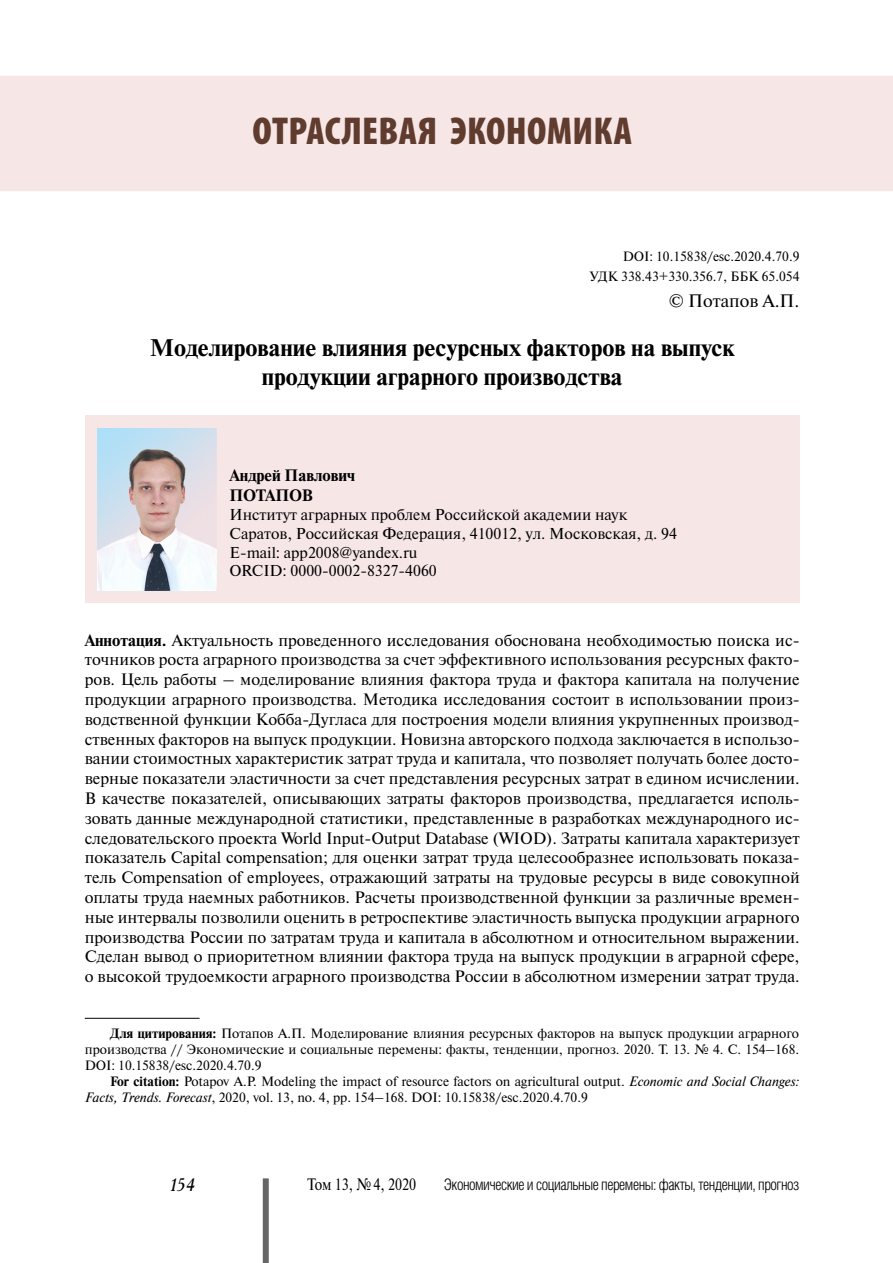
<style>
.page{position:relative;width:893px;height:1263px;background:#fff}
.page>*{position:absolute;margin:0;border:0;box-sizing:border-box;transform-origin:0 0}
.t1{font:900 condensed 39px "Myriad Pro";letter-spacing:.005em;color:#603c2f}
.t2{font:700 24px/28.8px "Newton C";color:#000;text-align:center}
.t3{font:18px "Newton C";color:#000}
.t4{font:italic 18px "Academy";color:#000}
.t5{font:16.5px/19.8px "Newton C";color:#000;text-align:justify}
.t6{font:700 16.5px/19.8px "Newton C";color:#000}
.t7{font:16.5px "Newton C";color:#000;scale:.85 1}
.t8{font:15.75px/18.9px "Newton C";color:#000}
.t9{font:300 15.75px "Helios Cond";letter-spacing:-.03em;color:#000}
.t10{font:13.5px/16.2px "Newton C";color:#000;text-align:right}
.s1{font-weight:700}
.s2{font-style:italic}
</style>
<div class="page">
<div style="left:263px;top:1178px;width:6px;height:85px;background:#666"></div>
<hr style="left:85px;top:1018px;width:115px;height:1px;background:#000">
<div style="left:85px;top:416px;width:714px;height:187px;background:#f7e6e6"></div>
<img style="left:98px;top:428px;width:119px;height:162px">
<div style="left:1px;top:76px;width:891px;height:114px;background:#f7e6e6"></div>
<div style="left:0;top:76px;width:893px;height:115px;border:2px solid #f7e6e6"></div>
<h1 class="t1" style="left:252px;top:106px;width:381px">ОТРАСЛЕВАЯ ЭКОНОМИКА</h1>
<p class="t10" style="left:589px;top:246px;width:211px;line-height:20.4px">DOI: 10.15838/esc.2020.4.70.9<br>УДК 338.43+330.356.7, ББК 65.054</p>
<p class="t3" style="left:669px;top:291px;width:132px">© Потапов А.П.</p>
<h2 class="t2" style="left:150px;top:333px;width:586px">Моделирование влияния ресурсных факторов на выпуск продукции аграрного производства</h2>
<p class="t6" style="left:230px;top:465px;width:127px">Андрей Павлович<br>ПОТАПОВ</p>
<p class="t8" style="left:230px;top:505px;width:449px">Институт аграрных проблем Российской академии наук Саратов, Российская Федерация, 410012, ул. Московская, д. 94<br>Е-mail: app2008@yandex.ru<br>ORCID: 0000-0002-8327-4060</p>
<p class="t5" style="left:85px;top:630px;width:716px"><span class="s1">Аннотация.</span> Актуальность проведенного исследования обоснована необходимостью поиска ис&shy;точников роста аграрного производства за счет эффективного использования ресурсных факто&shy;ров. Цель работы – моделирование влияния фактора труда и фактора капитала на получение продукции аграрного производства. Методика исследования состоит в использовании произ&shy;водственной функции Кобба-Дугласа для построения модели влияния укрупненных производ&shy;ственных факторов на выпуск продукции. Новизна авторского подхода заключается в использо&shy;вании стоимостных характеристик затрат труда и капитала, что позволяет получать более досто&shy;верные показатели эластичности за счет представления ресурсных затрат в едином исчислении.<br>В качестве показателей, описывающих затраты факторов производства, предлагается исполь&shy;зовать данные международной статистики, представленные в разработках международного ис&shy;следовательского проекта World Input-Output Database (WIOD). Затраты капитала характеризует показатель Capital compensation; для оценки затрат труда целесообразнее использовать показа&shy;тель Compensation of employees, отражающий затраты на трудовые ресурсы в виде совокупной оплаты труда наемных работников. Расчеты производственной функции за различные времен&shy;ные интервалы позволили оценить в ретроспективе эластичность выпуска продукции аграрного производства России по затратам труда и капитала в абсолютном и относительном выражении.<br>Сделан вывод о приоритетном влиянии фактора труда на выпуск продукции в аграрной сфере, о высокой трудоемкости аграрного производства России в абсолютном измерении затрат труда.</p>
<p class="t10" style="left:85px;top:1025px;width:716px;text-align:justify;text-indent:26px"><span class="s1">Для цитирования:</span> Потапов А.П. Моделирование влияния ресурсных факторов на выпуск продукции аграрного производства // Экономические и социальные перемены: факты, тенденции, прогноз. 2020. Т. 13. № 4. С. 154–168.<br>DOI: 10.15838/esc.2020.4.70.9</p>
<p class="t10" style="left:85px;top:1073px;width:716px;text-align:left;text-indent:26px"><span class="s1">For citation:</span> Potapov A.P. Modeling the impact of resource factors on agricultural output. <span class="s2">Economic and Social Changes:<br>Facts, Trends. Forecast</span>, 2020, vol. 13, no. 4, pp. 154–168. DOI: 10.15838/esc.2020.4.70.9</p>
<p class="t4" style="left:170px;top:1174px;width:27px">154</p>
<p class="t7" style="left:307px;top:1175px;width:130px">Том 13, №4, 2020</p>
<p class="t9" style="left:444px;top:1176px;width:357px">Экономические и социальные перемены: факты, тенденции, прогноз</p>
</div>
